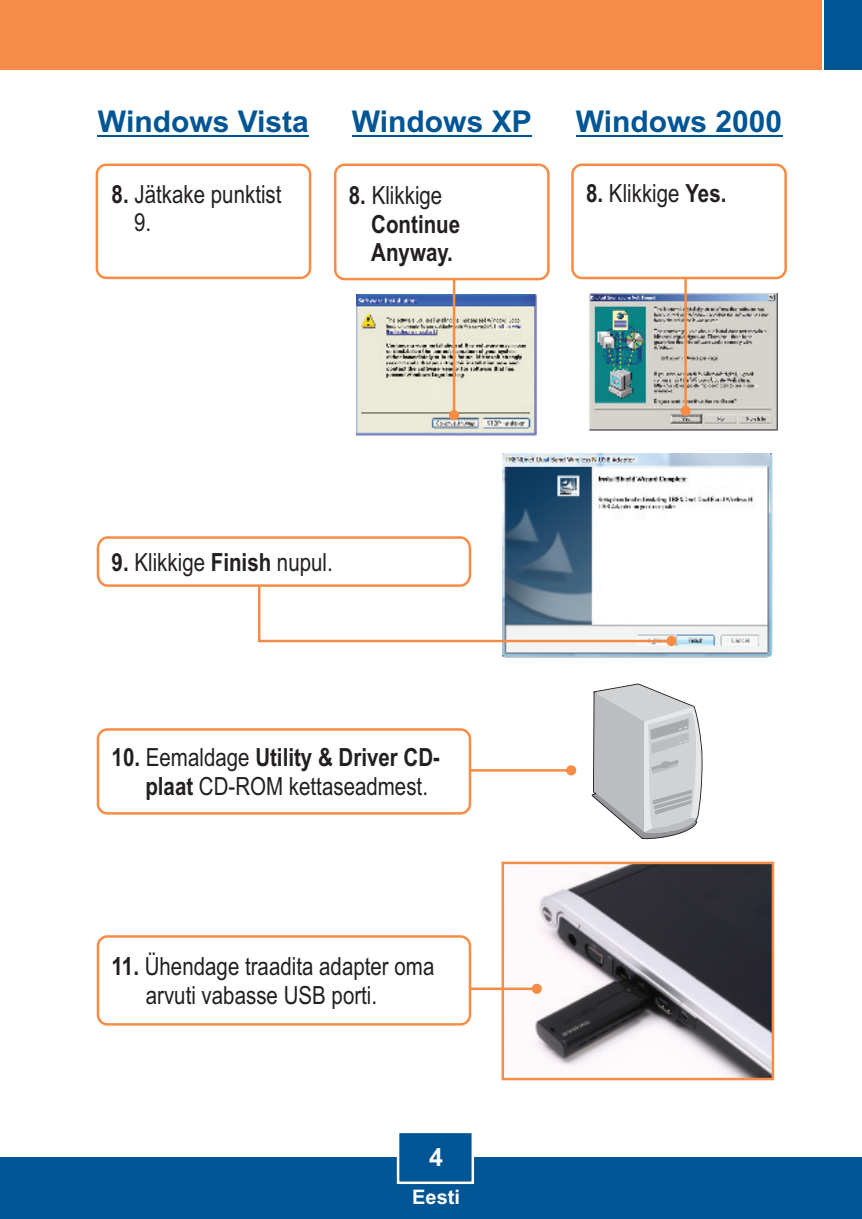
<style>
.page{position:relative;width:862px;height:1219px;background:#fff}
.page>*{position:absolute;margin:0;border:0;box-sizing:border-box;transform-origin:0 0}
.t1{font:700 30px "Arial";color:#005595}
.t2{font:25px/28.2px "Arial Narrow";color:#231f20}
.t3{font:700 25px/28.5px "Arial Narrow";color:#231f20}
.t4{font:700 25px "Arial";color:#fff}
.t5{font:700 20px "Arial";color:#fff}
.s1{font-weight:700}
</style>
<div class="page">
<img style="left:502px;top:453px;width:270px;height:204px">
<img style="left:588px;top:293px;width:189px;height:138px">
<img style="left:356px;top:294px;width:180px;height:142px">
<svg style="left:680px;top:279px;width:10px;height:137px"></svg>
<img style="left:504px;top:864px;width:267px;height:213px">
<div style="left:501px;top:861px;width:273px;height:219px;border:2px solid #f68c45"></div>
<svg style="left:471px;top:983px;width:70px;height:10px"></svg>
<div style="left:0;top:1157px;width:861px;height:61px;background:#005595"></div>
<div style="left:0;top:0;width:821px;height:70px;background:#f68c45"></div>
<div style="left:824px;top:0;width:37px;height:70px;background:#005595"></div>
<svg style="left:396px;top:1133px;width:79px;height:51px"></svg>
<svg style="left:96px;top:535px;width:580px;height:111px"></svg>
<div style="left:97px;top:728px;width:374px;height:86px;background:#fff;border:3px solid #f68c45;border-radius:9px"></div>
<hr style="left:98px;top:135px;width:211px;height:1px;background:#005595">
<hr style="left:352px;top:135px;width:179px;height:1px;background:#005595">
<hr style="left:575px;top:135px;width:207px;height:1px;background:#005595">
<div style="left:97px;top:935px;width:374px;height:90px;background:#fff;border:3px solid #f68c45;border-radius:9px"></div>
<div style="left:96px;top:163px;width:215px;height:116px;background:#fff;border:3px solid #f68c45;border-radius:9px"></div>
<div style="left:571px;top:163px;width:215px;height:116px;background:#fff;border:3px solid #f68c45;border-radius:9px"></div>
<svg style="left:449px;top:280px;width:10px;height:140px"></svg>
<div style="left:334px;top:163px;width:215px;height:117px;background:#fff;border:3px solid #f68c45;border-radius:9px"></div>
<svg style="left:392px;top:683px;width:311px;height:157px"></svg>
<p class="t1" style="left:98px;top:110px;width:212px">Windows Vista</p>
<p class="t1" style="left:352px;top:110px;width:181px">Windows XP</p>
<p class="t1" style="left:575px;top:110px;width:208px">Windows 2000</p>
<p class="t2" style="left:134px;top:182px;width:149px;text-indent:-22px"><span class="s1">8.</span> Jätkake punktist<br>9.</p>
<p class="t2" style="left:349px;top:184px;width:95px"><span class="s1">8.</span> Klikkige</p>
<p class="t2" style="left:586px;top:181px;width:142px"><span class="s1">8.</span> Klikkige <span class="s1">Yes.</span></p>
<p class="t3" style="left:371px;top:212px;width:90px">Continue<br>Anyway.</p>
<p class="t2" style="left:112px;top:550px;width:223px"><span class="s1">9.</span> Klikkige <span class="s1">Finish</span> nupul.</p>
<p class="t2" style="left:145px;top:745px;width:296px;text-indent:-34px"><span class="s1">10.</span> Eemaldage <span class="s1">Utility &amp; Driver CD&shy;plaat</span> CD-ROM kettaseadmest.</p>
<p class="t2" style="left:146px;top:954px;width:290px;text-indent:-34px"><span class="s1">11.</span> Ühendage traadita adapter oma arvuti vabasse USB porti.</p>
<p class="t4" style="left:429px;top:1147px;width:15px">4</p>
<p class="t5" style="left:412px;top:1188px;width:49px">Eesti</p>
</div>
